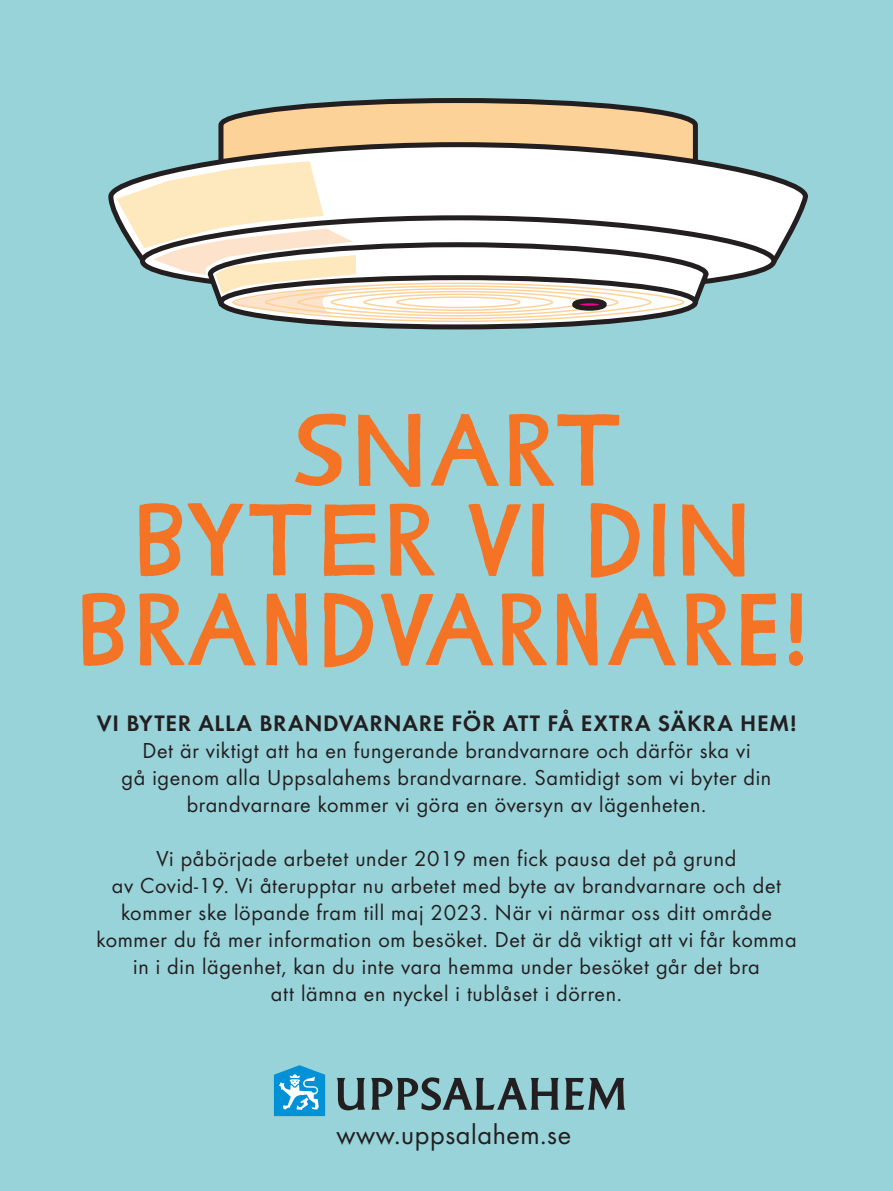
<style>
.page{position:relative;width:893px;height:1191px;background:#98d3d9}
.page>*{position:absolute;margin:0;border:0;box-sizing:border-box;transform-origin:0 0}
.t1{font:500 102px/89.7px "Tapscott";letter-spacing:.03em;color:#f47325;text-align:center}
.t2{font:28.65px "Futura Boo";letter-spacing:.02em;color:#231f20}
.t3{font:23.25px "Futura Dem";letter-spacing:.03em;color:#231f20}
.t4{font:22.5px/27px "Futura Boo";letter-spacing:.03em;color:#231f20;text-align:center}
</style>
<div class="page">
<svg style="left:337px;top:1078px;width:28px;height:32px"></svg>
<svg style="left:371px;top:1077px;width:188px;height:33px"></svg>
<svg style="left:565px;top:1078px;width:60px;height:31px"></svg>
<svg style="left:274px;top:1065px;width:51px;height:51px;background:#40acde"></svg>
<svg style="left:218px;top:98px;width:480px;height:42px;background:#d3bb92"></svg>
<svg style="left:108px;top:140px;width:700px;height:118px"></svg>
<svg style="left:711px;top:213px;width:68px;height:71px;background:#d2d8d9"></svg>
<div style="left:218px;top:275px;width:480px;height:54px;border:5px solid #231f20;border-radius:50%"></div>
<svg style="left:116px;top:161px;width:595px;height:162px;background:#dddad1"></svg>
<p class="t1" style="left:77px;top:406px;width:732px">SNART<br>BYTER VI DIN<br>BRANDVARNARE!</p>
<p class="t3" style="left:97px;top:709px;width:701px">VI BYTER ALLA BRANDVARNARE FÖR ATT FÅ EXTRA SÄKRA HEM!</p>
<p class="t4" style="left:122px;top:736px;width:651px">Det är viktigt att ha en fungerande brandvarnare och därför ska vi<br>gå igenom alla Uppsalahems brandvarnare. Samtidigt som vi byter din brandvarnare kommer vi göra en översyn av lägenheten.</p>
<p class="t4" style="left:96px;top:844px;width:702px">Vi påbörjade arbetet under 2019 men fick pausa det på grund<br>av Covid-19. Vi återupptar nu arbetet med byte av brandvarnare och det kommer ske löpande fram till maj 2023. När vi närmar oss ditt område kommer du få mer information om besöket. Det är då viktigt att vi får komma in i din lägenhet, kan du inte vara hemma under besöket går det bra<br>att lämna en nyckel i tublåset i dörren.</p>
<p class="t2" style="left:336px;top:1117px;width:236px">www.uppsalahem.se</p>
</div>
